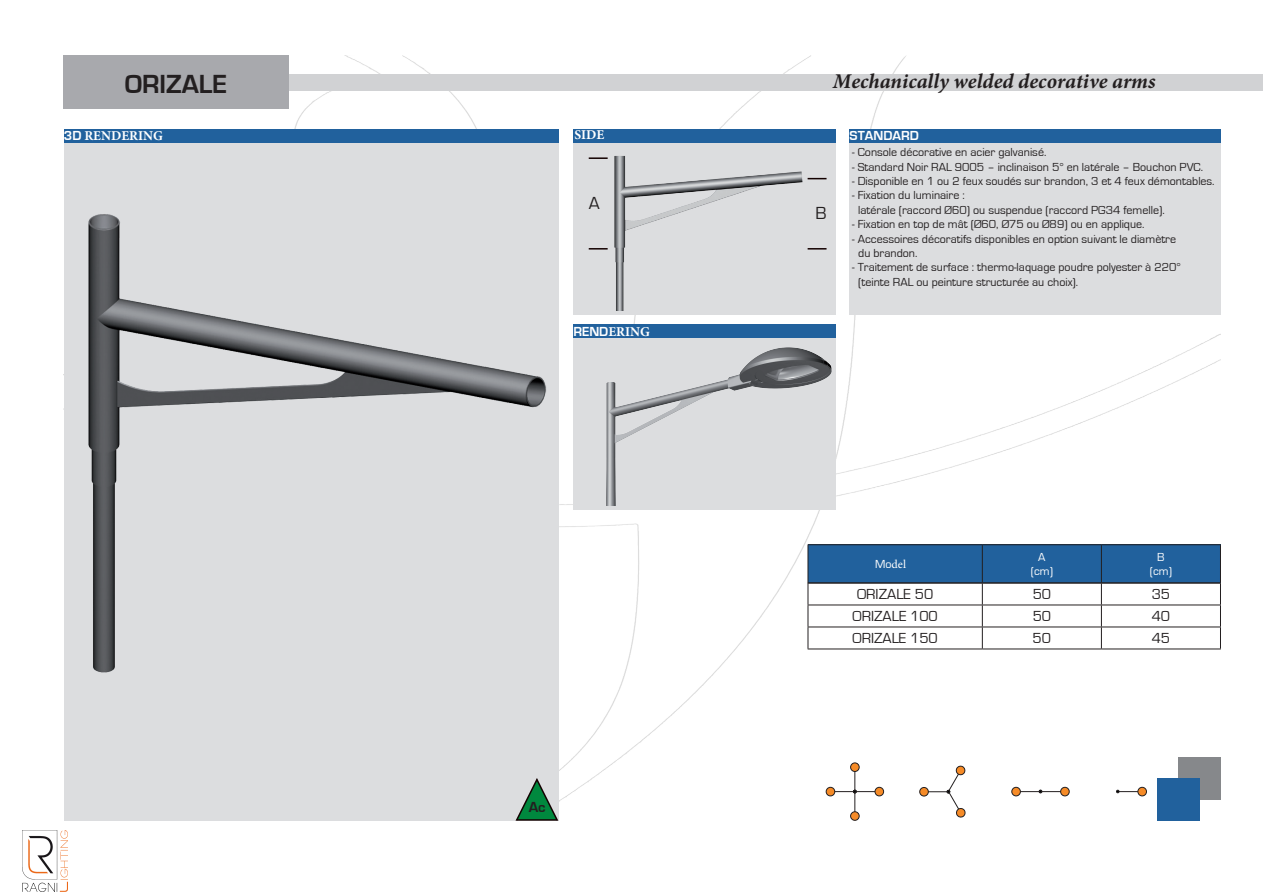
<style>
.page{position:relative;width:1263px;height:893px;background:#fff}
.page>*{position:absolute;margin:0;border:0;box-sizing:border-box;transform-origin:0 0}
.t1{font:700 27px "Eurostile";color:#231f20}
.t2{font:italic 700 21px "Minion Pro";color:#231f20}
.t3{font:18px "Eurostile";color:#231f20}
.t4{font:15px "Eurostile";color:#231f20}
.t5{font:700 15px "Eurostile";color:#231f20}
.t6{font:700 13.5px "Minion Pro";color:#fff}
.t7{font:700 13.5px "Eurostile";color:#fff}
.t8{font:12px "Eurostile";color:#231f20}
.t9{font:12px/14.4px "Eurostile";color:#fff;text-align:center}
.t10{font:12px "Minion Pro";color:#fff}
.s1{font-family:"Eurostile"}
</style>
<div class="page">
<img style="left:289px;top:55px;width:931px;height:766px">
<div style="left:574px;top:325px;width:262px;height:185px;background:#dcdddf"></div>
<div style="left:64px;top:129px;width:494px;height:692px;background:#dcdddf"></div>
<div style="left:574px;top:129px;width:262px;height:186px;background:#dcdddf"></div>
<div style="left:849px;top:129px;width:371px;height:186px;background:#dcdddf"></div>
<div style="left:64px;top:129px;width:494px;height:14px;background:#21619d"></div>
<div style="left:574px;top:129px;width:262px;height:14px;background:#21619d"></div>
<div style="left:849px;top:129px;width:371px;height:14px;background:#21619d"></div>
<div style="left:574px;top:325px;width:262px;height:13px;background:#21619d"></div>
<div style="left:1178px;top:757px;width:42px;height:43px;background:#86888b"></div>
<div style="left:1157px;top:778px;width:42px;height:43px;background:#21619d"></div>
<div style="left:808px;top:545px;width:412px;height:38px;background:#21619d"></div>
<hr style="left:808px;top:544px;width:174px;height:1px;background:#231f20">
<hr style="left:808px;top:545px;width:1px;height:38px;background:#231f20">
<hr style="left:982px;top:544px;width:119px;height:1px;background:#231f20">
<hr style="left:1101px;top:544px;width:120px;height:1px;background:#231f20">
<hr style="left:1101px;top:545px;width:1px;height:38px;background:#231f20">
<hr style="left:1220px;top:545px;width:1px;height:38px;background:#231f20">
<hr style="left:982px;top:545px;width:1px;height:38px;background:#231f20">
<div style="left:64px;top:74px;width:1199px;height:16px;background:#d1d2d4"></div>
<div style="left:64px;top:55px;width:225px;height:54px;background:#a8a9ad"></div>
<svg style="left:808px;top:178px;width:18px;height:1px"></svg>
<hr style="left:808px;top:583px;width:174px;height:1px;background:#231f20">
<hr style="left:982px;top:583px;width:119px;height:1px;background:#231f20">
<hr style="left:1101px;top:583px;width:120px;height:1px;background:#231f20">
<hr style="left:808px;top:605px;width:174px;height:1px;background:#231f20">
<hr style="left:982px;top:605px;width:119px;height:1px;background:#231f20">
<hr style="left:1101px;top:605px;width:120px;height:1px;background:#231f20">
<hr style="left:808px;top:627px;width:174px;height:1px;background:#231f20">
<svg style="left:808px;top:583px;width:1px;height:66px"></svg>
<hr style="left:982px;top:627px;width:119px;height:1px;background:#231f20">
<svg style="left:982px;top:583px;width:1px;height:66px"></svg>
<hr style="left:1101px;top:627px;width:120px;height:1px;background:#231f20">
<svg style="left:1101px;top:583px;width:1px;height:66px"></svg>
<svg style="left:1220px;top:583px;width:1px;height:66px"></svg>
<hr style="left:808px;top:649px;width:174px;height:1px;background:#231f20">
<hr style="left:982px;top:649px;width:119px;height:1px;background:#231f20">
<hr style="left:1101px;top:649px;width:120px;height:1px;background:#231f20">
<svg style="left:808px;top:248px;width:18px;height:2px"></svg>
<img style="left:88px;top:214px;width:459px;height:459px">
<img style="left:614px;top:155px;width:189px;height:155px">
<svg style="left:515px;top:778px;width:44px;height:43px"></svg>
<svg style="left:589px;top:157px;width:19px;height:2px"></svg>
<svg style="left:589px;top:248px;width:19px;height:2px"></svg>
<img style="left:606px;top:347px;width:226px;height:158px">
<div style="left:1012px;top:787px;width:8px;height:9px;background:#f68b27;border-radius:50%"></div>
<div style="left:1011px;top:787px;width:10px;height:9px;border:1px solid #231f20;border-radius:50%"></div>
<div style="left:1061px;top:787px;width:8px;height:9px;background:#f68b27;border-radius:50%"></div>
<div style="left:1060px;top:787px;width:9px;height:9px;border:1px solid #231f20;border-radius:50%"></div>
<svg style="left:1019px;top:790px;width:43px;height:3px"></svg>
<div style="left:1138px;top:787px;width:8px;height:9px;background:#f68b27;border-radius:50%"></div>
<div style="left:1137px;top:787px;width:10px;height:9px;border:1px solid #231f20;border-radius:50%"></div>
<svg style="left:1116px;top:790px;width:23px;height:3px"></svg>
<div style="left:826px;top:787px;width:9px;height:9px;background:#f68b27;border-radius:50%"></div>
<div style="left:826px;top:787px;width:9px;height:9px;border:1px solid #231f20;border-radius:50%"></div>
<div style="left:875px;top:787px;width:8px;height:9px;background:#f68b27;border-radius:50%"></div>
<div style="left:875px;top:787px;width:9px;height:9px;border:1px solid #231f20;border-radius:50%"></div>
<hr style="left:854px;top:767px;width:1px;height:50px;background:#231f20">
<div style="left:850px;top:763px;width:9px;height:8px;background:#f68b27;border-radius:50%"></div>
<div style="left:850px;top:762px;width:9px;height:10px;border:1px solid #231f20;border-radius:50%"></div>
<div style="left:850px;top:812px;width:9px;height:8px;background:#f68b27;border-radius:50%"></div>
<div style="left:850px;top:811px;width:9px;height:10px;border:1px solid #231f20;border-radius:50%"></div>
<svg style="left:833px;top:790px;width:44px;height:3px"></svg>
<div style="left:920px;top:787px;width:8px;height:9px;background:#f68b27;border-radius:50%"></div>
<div style="left:919px;top:787px;width:10px;height:9px;border:1px solid #231f20;border-radius:50%"></div>
<svg style="left:924px;top:765px;width:42px;height:54px"></svg>
<img style="left:23px;top:830px;width:45px;height:61px">
<p class="t1" style="left:125px;top:69px;width:104px">ORIZALE</p>
<h2 class="t2" style="left:833px;top:67px;width:324px">Mechanically welded decorative arms</h2>
<p class="t6" style="left:64px;top:126px;width:101px"><span class="s1">3D</span> RENDERING</p>
<p class="t6" style="left:574px;top:125px;width:32px">SIDE</p>
<p class="t7" style="left:850px;top:128px;width:71px">STANDARD</p>
<p class="t3" style="left:589px;top:193px;width:12px">A</p>
<p class="t6" style="left:573px;top:322px;width:78px"><span class="s1">REND</span>ERING</p>
<p class="t5" style="left:529px;top:799px;width:18px">Ac</p>
<p class="t3" style="left:815px;top:203px;width:13px">B</p>
<p class="t8" style="left:852px;top:146px;width:196px">- Console décorative en acier galvanisé.</p>
<p class="t8" style="left:852px;top:160px;width:352px">- Standard Noir RAL 9005 – inclinaison 5° en latérale – Bouchon PVC.</p>
<p class="t8" style="left:852px;top:175px;width:364px">- Disponible en 1 ou 2 feux soudés sur brandon, 3 et 4 feux démontables.</p>
<p class="t8" style="left:852px;top:189px;width:114px">- Fixation du luminaire :</p>
<p class="t8" style="left:858px;top:203px;width:308px">latérale (raccord Ø60) ou suspendue (raccord PG34 femelle).</p>
<p class="t8" style="left:852px;top:218px;width:294px">- Fixation en top de mât (Ø60, Ø75 ou Ø89) ou en applique.</p>
<p class="t8" style="left:852px;top:232px;width:325px">- Accessoires décoratifs disponibles en option suivant le diamètre</p>
<p class="t8" style="left:858px;top:247px;width:61px">du brandon.</p>
<p class="t8" style="left:852px;top:261px;width:330px">- Traitement de surface : thermo-laquage poudre polyester à 220°</p>
<p class="t8" style="left:858px;top:275px;width:221px">(teinte RAL ou peinture structurée au choix).</p>
<p class="t10" style="left:875px;top:556px;width:32px"><span class="s1">Mo</span>del</p>
<p class="t9" style="left:1031px;top:550px;width:24px">A (cm)</p>
<p class="t9" style="left:1150px;top:550px;width:24px">B (cm)</p>
<p class="t4" style="left:857px;top:586px;width:78px">ORIZALE 50</p>
<p class="t4" style="left:1033px;top:586px;width:20px">50</p>
<p class="t4" style="left:1152px;top:586px;width:20px">35</p>
<p class="t4" style="left:852px;top:608px;width:87px">ORIZALE 100</p>
<p class="t4" style="left:1033px;top:608px;width:20px">50</p>
<p class="t4" style="left:1152px;top:608px;width:20px">40</p>
<p class="t4" style="left:852px;top:630px;width:87px">ORIZALE 150</p>
<p class="t4" style="left:1033px;top:630px;width:20px">50</p>
<p class="t4" style="left:1152px;top:630px;width:20px">45</p>
</div>
